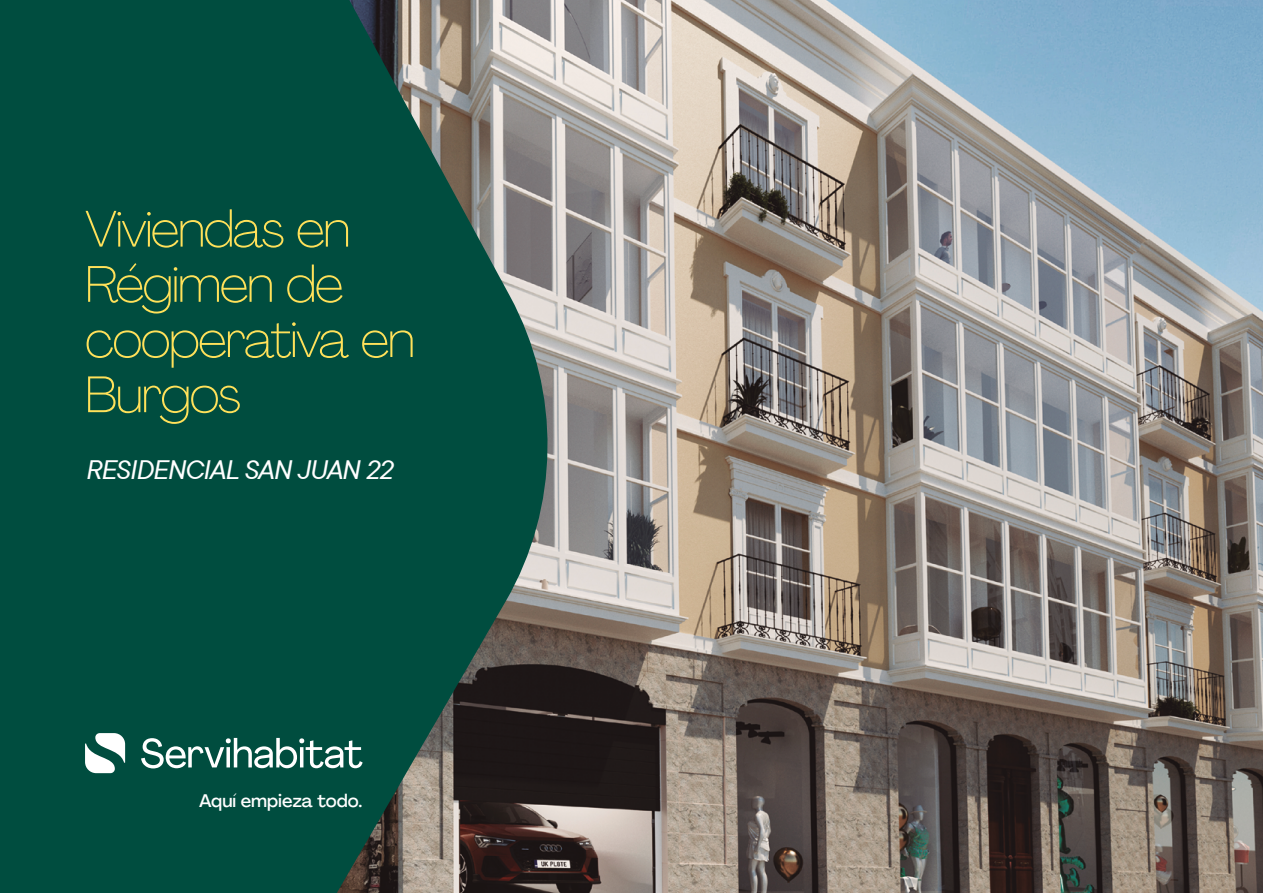
<style>
.page{position:relative;width:1263px;height:893px;background:#fff}
.page>*{position:absolute;margin:0;border:0;box-sizing:border-box;transform-origin:0 0}
.t1{font:100 51px/55.2px "Agrandir";letter-spacing:-.03em;color:#ffe15a}
.t2{font:italic 30px "TT Commons";letter-spacing:-.035em;color:#fff}
.t3{font:500 18px "Agrandir";color:#fff}
</style>
<div class="page">
<img style="left:561px;top:0;width:702px;height:893px">
<svg style="left:0;top:0;width:561px;height:893px;background:#155347"></svg>
<svg style="left:85px;top:733px;width:40px;height:40px"></svg>
<svg style="left:141px;top:738px;width:221px;height:30px"></svg>
<p class="t1" style="left:85px;top:201px;width:331px">Viviendas en<br>Régimen de cooperativa en<br>Burgos</p>
<p class="t2" style="left:85px;top:451px;width:309px">RESIDENCIAL SAN JUAN 22</p>
<p class="t3" style="left:199px;top:789px;width:165px">Aquí empieza todo.</p>
</div>
